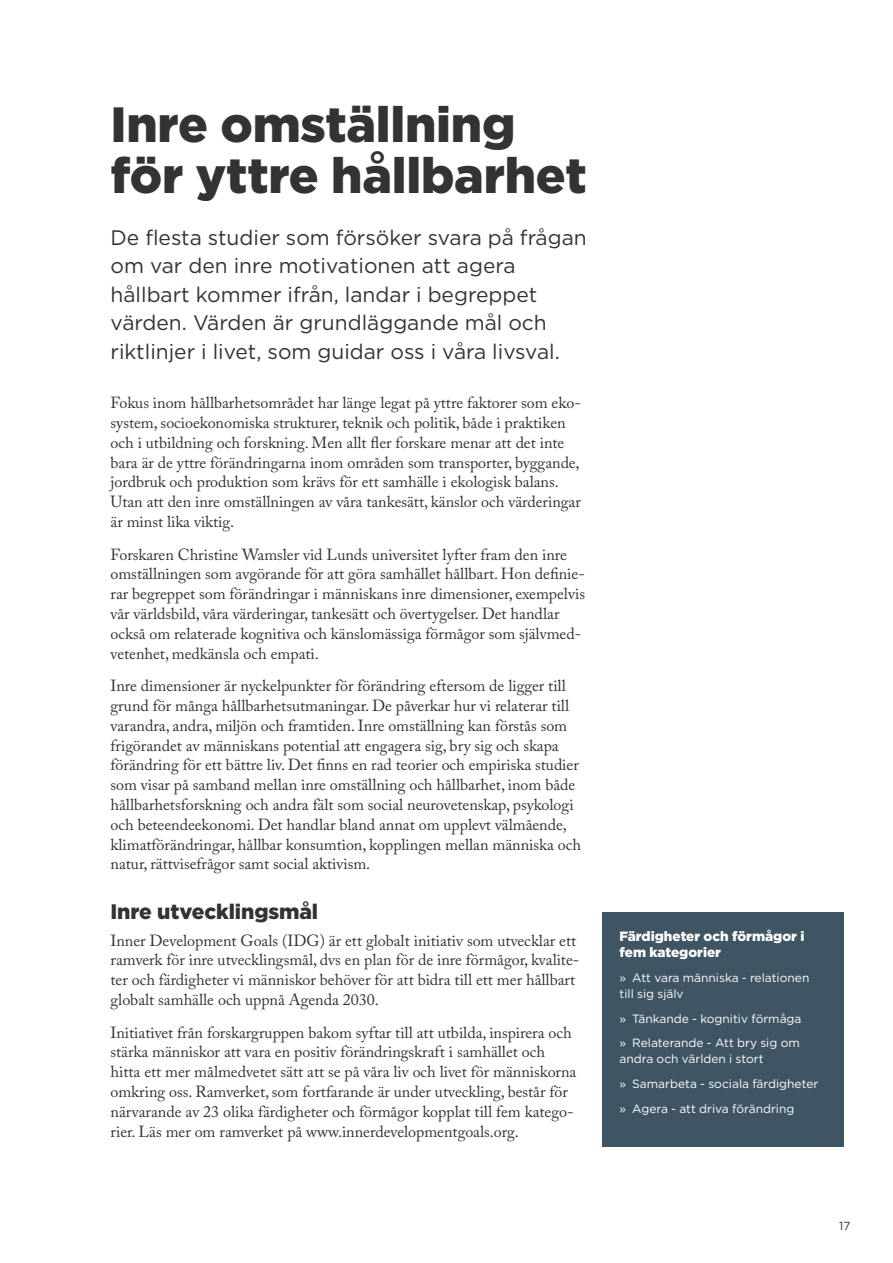
<style>
.page{position:relative;width:893px;height:1263px;background:#fff}
.page>*{position:absolute;margin:0;border:0;box-sizing:border-box;transform-origin:0 0}
.Rubrik_2{font:900 49.5px/51px "Gotham";letter-spacing:-.005em;color:#333}
.Ingress{font:21px/28.5px "Gotham";color:#333}
.Rubrik_4{font:900 21px "Gotham";letter-spacing:-.005em;color:#333}
.Brödtext{font:16.05px/19.8px "Adobe Caslon Pro";letter-spacing:-.005em;color:#333}
.Gotham_Black{font:900 13.5px/16.2px "Gotham";color:#fff}
.t1{font:12px/16.2px "Gotham";color:#fff}
.t2{font:11.7px "Gotham";color:#333}
</style>
<div class="page">
<div style="left:602px;top:913px;width:242px;height:234px;background:#3f5564"></div>
<h2 class="Rubrik_2" style="left:111px;top:98px;width:478px">Inre omställning för yttre hållbarhet</h2>
<p class="Ingress" style="left:111px;top:222px;width:478px">De flesta studier som försöker svara på frågan om var den inre motivationen att agera hållbart kommer ifrån, landar i begreppet värden. Värden är grundläggande mål och riktlinjer i livet, som guidar oss i våra livsval.</p>
<p class="Brödtext" style="left:111px;top:393px;width:472px">Fokus inom hållbarhetsområdet har länge legat på yttre faktorer som eko&shy;system, socioekonomiska strukturer, teknik och politik, både i praktiken och i utbildning och forskning. Men allt fler forskare menar att det inte bara är de yttre förändringarna inom områden som transporter, byggande, jordbruk och produktion som krävs för ett samhälle i ekologisk balans.<br>Utan att den inre omställningen av våra tankesätt, känslor och värderingar är minst lika viktig.</p>
<p class="Brödtext" style="left:111px;top:544px;width:476px">Forskaren Christine Wamsler vid Lunds universitet lyfter fram den inre omställningen som avgörande för att göra samhället hållbart. Hon definie&shy;rar begreppet som förändringar i människans inre dimensioner, exempelvis vår världsbild, våra värderingar, tankesätt och övertygelser. Det handlar också om relaterade kognitiva och känslomässiga förmågor som självmed&shy;vetenhet, medkänsla och empati.</p>
<p class="Brödtext" style="left:111px;top:676px;width:472px">Inre dimensioner är nyckelpunkter för förändring eftersom de ligger till grund för många hållbarhetsutmaningar. De påverkar hur vi relaterar till varandra, andra, miljön och framtiden. Inre omställning kan förstås som frigörandet av människans potential att engagera sig, bry sig och skapa förändring för ett bättre liv. Det finns en rad teorier och empiriska studier som visar på samband mellan inre omställning och hållbarhet, inom både hållbarhetsforskning och andra fält som social neurovetenskap, psykologi och beteendeekonomi. Det handlar bland annat om upplevt välmående, klimatförändringar, hållbar konsumtion, kopplingen mellan människa och natur, rättvisefrågor samt social aktivism.</p>
<h4 class="Rubrik_4" style="left:111px;top:897px;width:209px">Inre utvecklingsmål</h4>
<p class="Brödtext" style="left:111px;top:930px;width:470px">Inner Development Goals (IDG) är ett globalt initiativ som utvecklar ett ramverk för inre utvecklingsmål, dvs en plan för de inre förmågor, kvalite&shy;ter och färdigheter vi människor behöver för att bidra till ett mer hållbart globalt samhälle och uppnå Agenda 2030.</p>
<p class="Brödtext" style="left:111px;top:1022px;width:467px">Initiativet från forskargruppen bakom syftar till att utbilda, inspirera och stärka människor att vara en positiv förändringskraft i samhället och hitta ett mer målmedvetet sätt att se på våra liv och livet för människorna omkring oss. Ramverket, som fortfarande är under utveckling, består för närvarande av 23 olika färdigheter och förmågor kopplat till fem katego&shy;rier. Läs mer om ramverket på www.innerdevelopmentgoals.org.</p>
<p class="Gotham_Black" style="left:619px;top:928px;width:186px">Färdigheter och förmågor i fem kategorier</p>
<p class="t1" style="left:619px;top:969px;width:191px">» Att vara människa - relationen till sig själv</p>
<p class="t1" style="left:619px;top:1010px;width:184px">» Tänkande - kognitiv förmåga</p>
<p class="t1" style="left:619px;top:1034px;width:182px">» Relaterande - Att bry sig om andra och världen i stort</p>
<p class="t1" style="left:619px;top:1075px;width:200px">» Samarbeta - sociala färdigheter</p>
<p class="t1" style="left:619px;top:1100px;width:176px">» Agera - att driva förändring</p>
<p class="t2" style="left:839px;top:1218px;width:13px">17</p>
</div>
